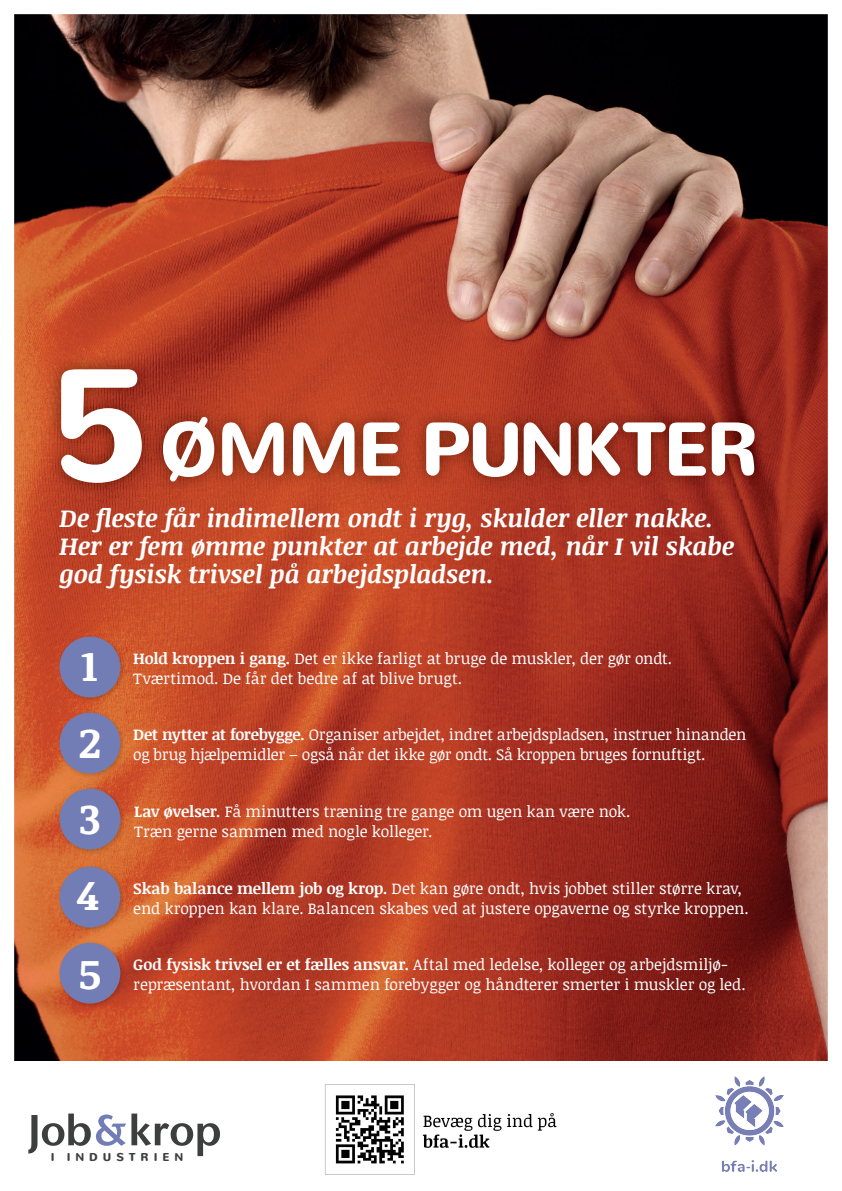
<style>
.page{position:relative;width:842px;height:1191px;background:#fff}
.page>*{position:absolute;margin:0;border:0;box-sizing:border-box;transform-origin:0 0}
.t1{font:700 75px "Nunito";letter-spacing:-.04em;color:#fff}
.t2{font:700 42.5px "Noticia Text";color:#fff}
.t3{font:italic 700 25px/28px "Noticia Text";letter-spacing:-.015em;color:#fff}
.t4{font:15.7px/19.3px "Noticia Text";letter-spacing:-.01em;color:#fff}
.t5{font:700 11.4px "Nunito";letter-spacing:.435em;color:#3d3f3e}
.s1{font-size:157.2px}
.s2{font-weight:700}
</style>
<div class="page">
<img style="left:14px;top:14px;width:814px;height:1047px">
<img style="left:56px;top:633px;width:70px;height:70px">
<div style="left:60px;top:636px;width:60px;height:61px;background:#727db5;border-radius:50%"></div>
<img style="left:56px;top:709px;width:70px;height:70px">
<div style="left:60px;top:712px;width:60px;height:61px;background:#727db5;border-radius:50%"></div>
<img style="left:56px;top:785px;width:70px;height:70px">
<div style="left:60px;top:788px;width:60px;height:61px;background:#727db5;border-radius:50%"></div>
<img style="left:56px;top:863px;width:70px;height:70px">
<div style="left:60px;top:866px;width:60px;height:61px;background:#727db5;border-radius:50%"></div>
<img style="left:56px;top:939px;width:70px;height:70px">
<div style="left:60px;top:942px;width:60px;height:61px;background:#727db5;border-radius:50%"></div>
<img style="left:46px;top:354px;width:723px;height:144px">
<svg style="left:28px;top:1113px;width:192px;height:43px"></svg>
<img style="left:715px;top:1076px;width:69px;height:95px">
<img style="left:324px;top:1084px;width:233px;height:91px">
<h1 class="t1" style="left:49px;top:400px;width:711px"><span class="s1">5</span> ØMME PUNKTER</h1>
<h3 class="t3" style="left:60px;top:504px;width:676px">De fleste får indimellem ondt i ryg, skulder eller nakke.<br>Her er fem ømme punkter at arbejde med, når I vil skabe god fysisk trivsel på arbejdspladsen.</h3>
<h2 class="t2" style="left:81px;top:635px;width:19px">1</h2>
<p class="t4" style="left:133px;top:648px;width:540px"><span class="s2">Hold kroppen i gang.</span> Det er ikke farligt at bruge de muskler, der gør ondt.<br>Tværtimod. De får det bedre af at blive brugt.</p>
<h2 class="t2" style="left:79px;top:713px;width:24px">2</h2>
<p class="t4" style="left:133px;top:724px;width:615px"><span class="s2">Det nytter at forebygge.</span> Organiser arbejdet, indret arbejdspladsen, instruer hinanden og brug hjælpemidler – også når det ikke gør ondt. Så kroppen bruges fornuftigt.</p>
<h2 class="t2" style="left:79px;top:788px;width:23px">3</h2>
<p class="t4" style="left:134px;top:801px;width:498px"><span class="s2">Lav øvelser.</span> Få minutters træning tre gange om ugen kan være nok.<br>Træn gerne sammen med nogle kolleger.</p>
<h2 class="t2" style="left:77px;top:864px;width:23px">4</h2>
<p class="t4" style="left:133px;top:878px;width:617px"><span class="s2">Skab balance mellem job og krop.</span> Det kan gøre ondt, hvis jobbet stiller større krav, end kroppen kan klare. Balancen skabes ved at justere opgaverne og styrke kroppen.</p>
<h2 class="t2" style="left:79px;top:943px;width:24px">5</h2>
<p class="t4" style="left:133px;top:954px;width:614px"><span class="s2">God fysisk trivsel er et fælles ansvar.</span> Aftal med ledelse, kolleger og arbejdsmiljø&shy;repræsentant, hvordan I sammen forebygger og håndterer smerter i muskler og led.</p>
<p class="t5" style="left:51px;top:1149px;width:134px">I INDUSTRIEN</p>
</div>
